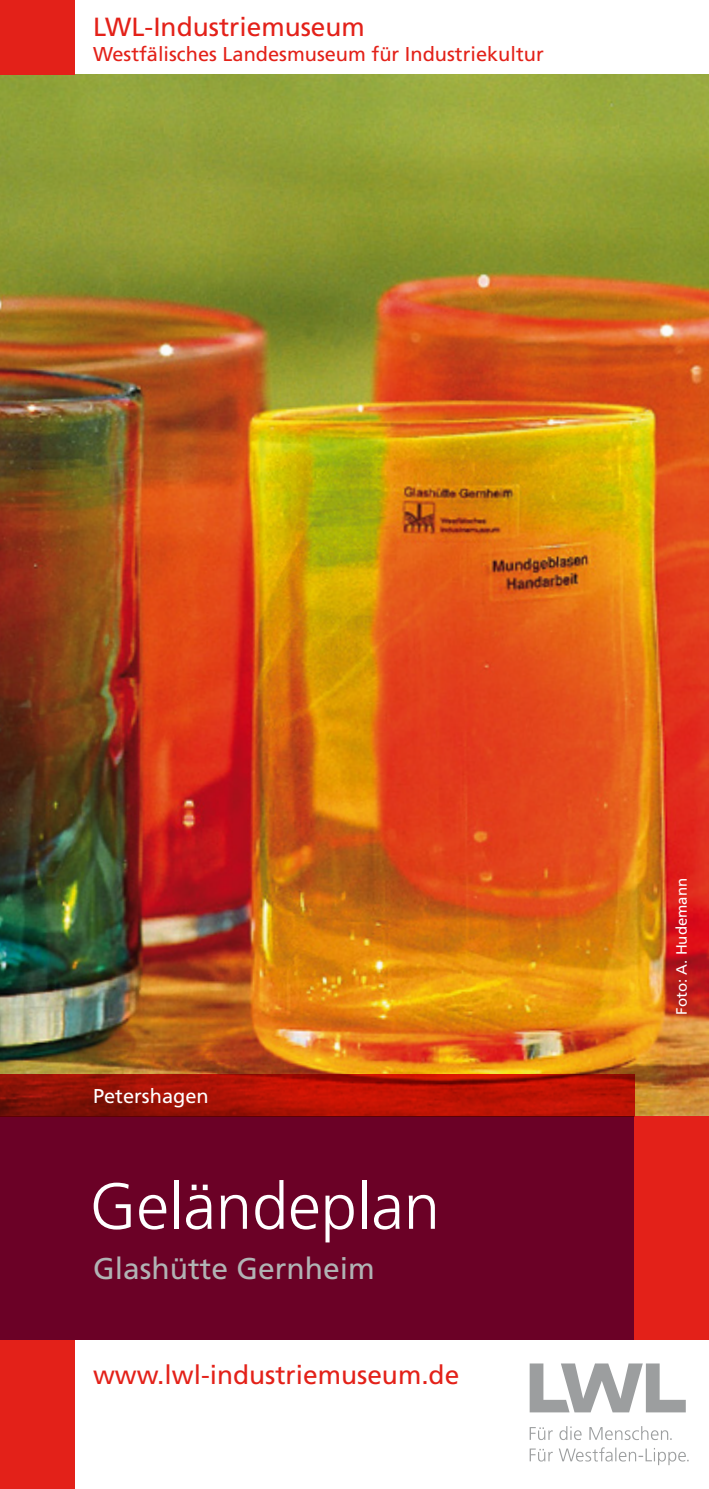
<style>
.page{position:relative;width:709px;height:1489px;background:#fff}
.page>*{position:absolute;margin:0;border:0;box-sizing:border-box;transform-origin:0 0}
.t1{font:300 65px "Frutiger";color:#fff}
.t2{font:30px "Frutiger";color:#b1b3b4}
.t3{font:26.25px "Frutiger";color:#e32119}
.t4{font:20px "Frutiger";color:#e32119}
.t5{font:20px "Frutiger";color:#fff}
.t6{font:15px "Frutiger";color:#fff}
</style>
<div class="page">
<img style="left:0;top:74px;width:709px;height:1042px">
<div style="left:0;top:0;width:74px;height:74px;background:#e32119"></div>
<div style="left:0;top:1339px;width:74px;height:149px;background:#e32119"></div>
<div style="left:0;top:1116px;width:634px;height:223px;background:#6b0126"></div>
<div style="left:634px;top:1116px;width:75px;height:223px;background:#e32119"></div>
<svg style="left:0;top:1074px;width:634px;height:42px"></svg>
<svg style="left:529px;top:1363px;width:156px;height:49px"></svg>
<svg style="left:529px;top:1447px;width:159px;height:17px"></svg>
<svg style="left:529px;top:1426px;width:142px;height:13px"></svg>
<p class="t3" style="left:93px;top:12px;width:273px">LWL-Industriemuseum</p>
<p class="t4" style="left:93px;top:43px;width:452px">Westfälisches Landesmuseum für Industriekultur</p>
<p class="t5" style="left:93px;top:1084px;width:117px">Petershagen</p>
<h1 class="t1" style="left:89px;top:1169px;width:352px">Geländeplan</h1>
<p class="t2" style="left:93px;top:1250px;width:283px">Glashütte Gernheim</p>
<p class="t3" style="left:93px;top:1359px;width:368px">www.lwl-industriemuseum.de</p>
<p class="t6" style="left:672px;top:1014px;width:138px;rotate:-90deg">Foto: A. Hudemann</p>
</div>
